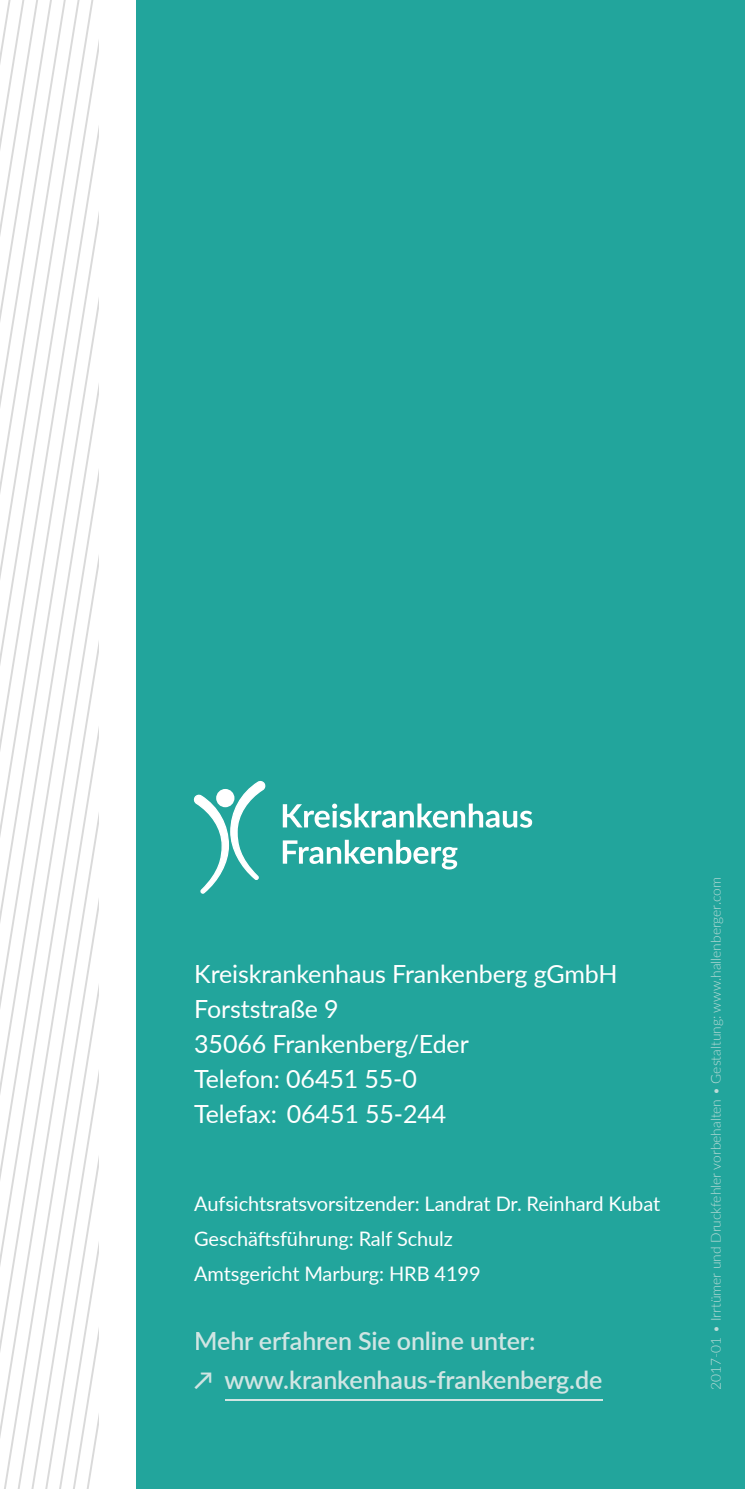
<style>
.page{position:relative;width:745px;height:1489px;background:#fff}
.page>*{position:absolute;margin:0;border:0;box-sizing:border-box;transform-origin:0 0}
.t1{font:25px/35px "Lato";letter-spacing:-.005em;color:#fff}
.t2{font:600 25px/39px "Lato";letter-spacing:-.005em;color:#d0e5e3}
.t3{font:20px/35px "Lato";letter-spacing:-.005em;color:#fff}
.t4{font:300 13.75px "Lato";color:#bedcd9}
</style>
<div class="page">
<svg style="left:0;top:0;width:10px;height:1488px"></svg>
<svg style="left:10px;top:0;width:14px;height:1488px"></svg>
<svg style="left:24px;top:0;width:14px;height:1488px"></svg>
<svg style="left:38px;top:0;width:13px;height:1488px"></svg>
<svg style="left:51px;top:0;width:14px;height:1488px"></svg>
<svg style="left:65px;top:0;width:14px;height:1488px"></svg>
<svg style="left:79px;top:0;width:14px;height:1488px"></svg>
<div style="left:136px;top:0;width:608px;height:1488px;background:#22a59c"></div>
<hr style="left:224px;top:1399px;width:378px;height:1px;background:#d0e5e3">
<svg style="left:282px;top:803px;width:250px;height:24px"></svg>
<svg style="left:282px;top:839px;width:175px;height:30px"></svg>
<svg style="left:194px;top:781px;width:72px;height:112px"></svg>
<p class="t1" style="left:194px;top:955px;width:424px">Kreiskrankenhaus Frankenberg gGmbH<br>Forststraße 9<br>35066 Frankenberg/Eder<br>Telefon: 06451 55-0<br>Telefax: 06451 55-244</p>
<p class="t3" style="left:194px;top:1184px;width:467px">Aufsichtsratsvorsitzender: Landrat Dr. Reinhard Kubat<br>Geschäftsführung: Ralf Schulz<br>Amtsgericht Marburg: HRB 4199</p>
<p class="t2" style="left:194px;top:1319px;width:409px">Mehr erfahren Sie online unter:<br>↗ www.krankenhaus-frankenberg.de</p>
<p class="t4" style="left:705px;top:1389px;width:514px;rotate:-90deg">2017-01 • Irrtümer und Druckfehler vorbehalten • Gestaltung: www.hallenberger.com</p>
</div>
